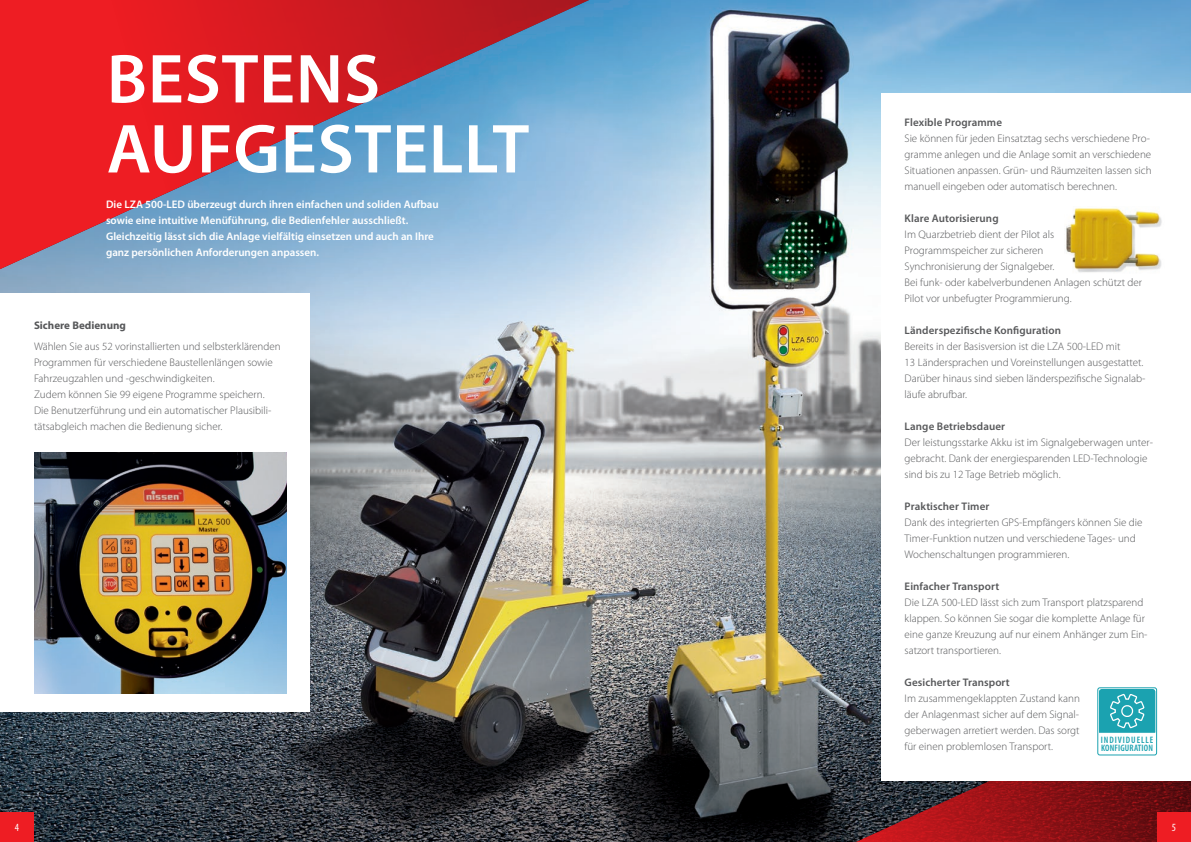
<style>
.page{position:relative;width:1191px;height:842px;background:#fff}
.page>*{position:absolute;margin:0;border:0;box-sizing:border-box;transform-origin:0 0}
.t1{font:600 70px/70px "Myriad Pro";letter-spacing:.01em;color:#fff}
.t2{font:300 11px/16px "Myriad Pro";color:#57585a}
.t3{font:600 11px/16px "Myriad Pro";color:#fff}
.t4{font:600 11px "Myriad Pro";letter-spacing:.01em;color:#57585a}
.t5{font:700 11px "Myriad Pro";color:#57585a}
.t6{font:condensed 11px "Myriad Pro";color:#fff}
.t7{font:600 condensed 9.4px/8.9px "Myriad Pro";letter-spacing:.025em;color:#1ba2b0}
</style>
<div class="page">
<img style="left:0;top:0;width:1191px;height:842px">
<svg style="left:798px;top:656px;width:393px;height:186px;background:#642e33"></svg>
<svg style="left:0;top:0;width:609px;height:273px;background:#a9687f"></svg>
<div style="left:882px;top:94px;width:309px;height:687px;background:#fff"></div>
<div style="left:0;top:293px;width:309px;height:418px;background:#fff"></div>
<img style="left:34px;top:453px;width:252px;height:240px">
<img style="left:1066px;top:208px;width:96px;height:65px">
<svg style="left:1097px;top:689px;width:58px;height:66px"></svg>
<div style="left:1097px;top:687px;width:60px;height:68px;border:1px solid #1ba2b0;border-radius:2px"></div>
<div style="left:1157px;top:812px;width:34px;height:30px;background:#ee1d23"></div>
<div style="left:0;top:812px;width:34px;height:30px;background:#ee1d23"></div>
<h1 class="t1" style="left:107px;top:45px;width:424px">BESTENS<br>AUFGESTELLT</h1>
<p class="t3" style="left:106px;top:196px;width:334px">Die LZA 500-LED überzeugt durch ihren einfachen und soliden Aufbau sowie eine intuitive Menüführung, die Bedienfehler ausschließt.<br>Gleichzeitig lässt sich die Anlage vielfältig einsetzen und auch an Ihre ganz persönlichen Anforderungen anpassen.</p>
<p class="t5" style="left:34px;top:318px;width:93px">Sichere Bedienung</p>
<p class="t2" style="left:34px;top:339px;width:248px">Wählen Sie aus 52 vorinstallierten und selbsterklärenden Programmen für verschiedene Baustellenlängen sowie Fahrzeugzahlen und -geschwindigkeiten.<br>Zudem können Sie 99 eigene Programme speichern.<br>Die Benutzerführung und ein automatischer Plausibili&shy;tätsabgleich machen die Bedienung sicher.</p>
<p class="t4" style="left:904px;top:116px;width:99px">Flexible Programme</p>
<p class="t2" style="left:904px;top:131px;width:248px">Sie können für jeden Einsatztag sechs verschiedene Pro&shy;gramme anlegen und die Anlage somit an verschiedene Situationen anpassen. Grün- und Räumzeiten lassen sich manuell eingeben oder automatisch berechnen.</p>
<p class="t4" style="left:904px;top:212px;width:96px">Klare Autorisierung</p>
<p class="t2" style="left:904px;top:227px;width:239px">Im Quarzbetrieb dient der Pilot als<br>Programmspeicher zur sicheren<br>Synchronisierung der Signalgeber.<br>Bei funk- oder kabelverbundenen Anlagen schützt der Pilot vor unbefugter Programmierung.</p>
<p class="t4" style="left:904px;top:324px;width:158px">Länderspezifische Konfiguration</p>
<p class="t2" style="left:904px;top:339px;width:242px">Bereits in der Basisversion ist die LZA 500-LED mit<br>13 Ländersprachen und Voreinstellungen ausgestattet.<br>Darüber hinaus sind sieben länderspezifische Signalab&shy;läufe abrufbar.</p>
<p class="t4" style="left:904px;top:420px;width:102px">Lange Betriebsdauer</p>
<p class="t2" style="left:904px;top:435px;width:250px">Der leistungsstarke Akku ist im Signalgeberwagen unter&shy;gebracht. Dank der energiesparenden LED-Technologie sind bis zu 12 Tage Betrieb möglich.</p>
<p class="t4" style="left:904px;top:500px;width:86px">Praktischer Timer</p>
<p class="t2" style="left:904px;top:515px;width:239px">Dank des integrierten GPS-Empfängers können Sie die<br>Timer-Funktion nutzen und verschiedene Tages- und<br>Wochenschaltungen programmieren.</p>
<p class="t4" style="left:904px;top:580px;width:96px">Einfacher Transport</p>
<p class="t2" style="left:904px;top:595px;width:244px">Die LZA 500-LED lässt sich zum Transport platzsparend klappen. So können Sie sogar die komplette Anlage für eine ganze Kreuzung auf nur einem Anhänger zum Ein&shy;satzort transportieren.</p>
<p class="t4" style="left:904px;top:677px;width:107px">Gesicherter Transport</p>
<p class="t2" style="left:904px;top:691px;width:177px;text-align:justify">Im zusammengeklappten Zustand kann der Anlagenmast sicher auf dem Signal&shy;geberwagen arretiert werden. Das sorgt für einen problemlosen Transport.</p>
<p class="t7" style="left:1100px;top:735px;width:54px">INDIVIDUELLE<br>KONFIGURATION</p>
<p class="t6" style="left:15px;top:821px;width:6px">4</p>
<p class="t6" style="left:1171px;top:821px;width:6px">5</p>
</div>
